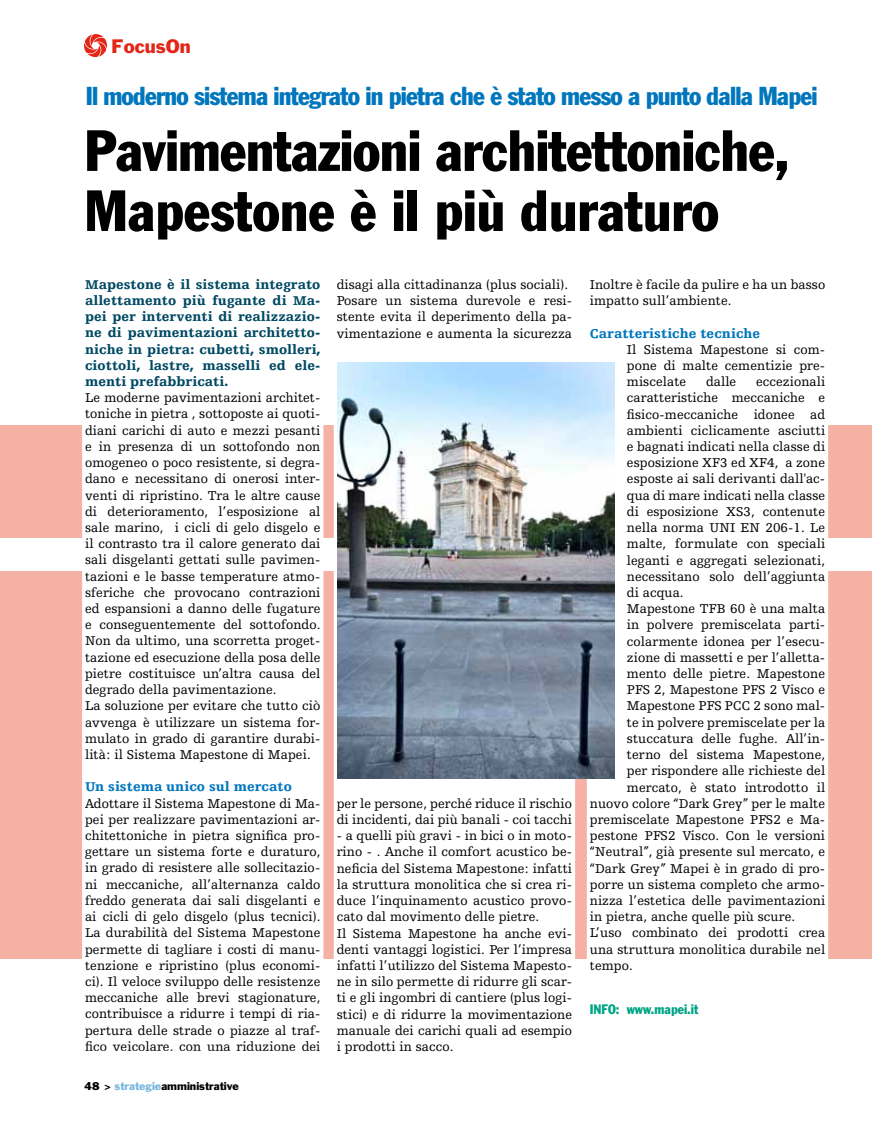
<style>
.page{position:relative;width:872px;height:1132px;background:#fff}
.page>*{position:absolute;margin:0;border:0;box-sizing:border-box;transform-origin:0 0}
.t1{font:condensed 57px/60px "Franklin Gothic";letter-spacing:-.01em;color:#000}
.t2{font:condensed 25.5px "Franklin Gothic";letter-spacing:-.03em;color:#0076bd}
.t3{font:18px "Franklin Gothic";color:#e42618}
.t4{font:13.5px/16.2px "Humanist Slabserif 712 BT";letter-spacing:.005em;color:#000}
.t5{font:900 13.5px/16.2px "Humanist Slabserif 712 BT";letter-spacing:.005em;color:#004963;text-align:justify}
.t6{font:900 13.5px "Humanist Slabserif 712 BT";letter-spacing:.005em;color:#0076bd}
.t7{font:condensed 13.5px "Franklin Gothic";color:#00a486}
.t8{font:10.5px "Franklin Gothic";color:#000}
.s1{color:#79b7e0}
</style>
<div class="page">
<svg style="left:84px;top:34px;width:23px;height:23px"></svg>
<div style="left:0;top:570px;width:872px;height:387px;background:#f5b1a4"></div>
<div style="left:0;top:425px;width:872px;height:113px;background:#f5b1a4"></div>
<div style="left:81px;top:425px;width:244px;height:534px;background:#fff"></div>
<div style="left:332px;top:425px;width:244px;height:534px;background:#fff"></div>
<div style="left:585px;top:362px;width:244px;height:597px;background:#fff"></div>
<img style="left:337px;top:362px;width:277px;height:415px">
<h3 class="t3" style="left:112px;top:34px;width:80px">FocusOn</h3>
<h2 class="t2" style="left:86px;top:81px;width:733px">Il moderno sistema integrato in pietra che è stato messo a punto dalla Mapei</h2>
<h1 class="t1" style="left:85px;top:120px;width:706px">Pavimentazioni architettoniche,<br>Mapestone è il più duraturo</h1>
<p class="t5" style="left:85px;top:276px;width:237px">Mapestone è il sistema integrato allettamento più fugante di Ma&shy;pei per interventi di realizzazio&shy;ne di pavimentazioni architetto&shy;niche in pietra: cubetti, smolleri, ciottoli, lastre, masselli ed ele&shy;menti prefabbricati.</p>
<p class="t4" style="left:85px;top:389px;width:237px">Le moderne pavimentazioni architet&shy;toniche in pietra , sottoposte ai quoti&shy;diani carichi di auto e mezzi pesanti e in presenza di un sottofondo non omogeneo o poco resistente, si degra&shy;dano e necessitano di onerosi inter&shy;venti di ripristino. Tra le altre cause di deterioramento, l’esposizione al sale marino, i cicli di gelo disgelo e il contrasto tra il calore generato dai sali disgelanti gettati sulle pavimen&shy;tazioni e le basse temperature atmo&shy;sferiche che provocano contrazioni ed espansioni a danno delle fugature e conseguentemente del sottofondo.<br>Non da ultimo, una scorretta proget&shy;tazione ed esecuzione della posa delle pietre costituisce un’altra causa del degrado della pavimentazione.<br>La soluzione per evitare che tutto ciò avvenga è utilizzare un sistema for&shy;mulato in grado di garantire durabi&shy;lità: il Sistema Mapestone di Mapei.</p>
<p class="t6" style="left:85px;top:778px;width:208px">Un sistema unico sul mercato</p>
<p class="t4" style="left:85px;top:794px;width:237px;text-align:justify">Adottare il Sistema Mapestone di Ma&shy;pei per realizzare pavimentazioni ar&shy;chitettoniche in pietra significa pro&shy;gettare un sistema forte e duraturo, in grado di resistere alle sollecitazio&shy;ni meccaniche, all’alternanza caldo freddo generata dai sali disgelanti e ai cicli di gelo disgelo (plus tecnici).<br>La durabilità del Sistema Mapestone permette di tagliare i costi di manu&shy;tenzione e ripristino (plus economi&shy;ci). Il veloce sviluppo delle resistenze meccaniche alle brevi stagionature, contribuisce a ridurre i tempi di ria&shy;pertura delle strade o piazze al traf&shy;fico veicolare, con una riduzione dei</p>
<p class="t8" style="left:84px;top:1079px;width:156px">48 &gt; <span class="s1">strategie</span>amministrative</p>
<p class="t4" style="left:337px;top:276px;width:237px">disagi alla cittadinanza (plus sociali).<br>Posare un sistema durevole e resi&shy;stente evita il deperimento della pa&shy;vimentazione e aumenta la sicurezza</p>
<p class="t4" style="left:337px;top:794px;width:237px">per le persone, perché riduce il rischio di incidenti, dai più banali - coi tacchi</p>
<p class="t4" style="left:337px;top:827px;width:237px">- a quelli più gravi - in bici o in moto&shy;rino - . Anche il comfort acustico be&shy;neficia del Sistema Mapestone: infatti la struttura monolitica che si crea ri&shy;duce l’inquinamento acustico provo&shy;cato dal movimento delle pietre.<br>Il Sistema Mapestone ha anche evi&shy;denti vantaggi logistici. Per l’impresa infatti l’utilizzo del Sistema Mapesto&shy;ne in silo permette di ridurre gli scar&shy;ti e gli ingombri di cantiere (plus logi&shy;stici) e di ridurre la movimentazione manuale dei carichi quali ad esempio i prodotti in sacco.</p>
<p class="t4" style="left:590px;top:276px;width:237px">Inoltre è facile da pulire e ha un basso impatto sull’ambiente.</p>
<p class="t6" style="left:590px;top:324px;width:172px">Caratteristiche tecniche</p>
<p class="t4" style="left:627px;top:341px;width:200px;text-align:justify">Il Sistema Mapestone si com&shy;pone di malte cementizie pre&shy;miscelate</p>
<p class="t4" style="left:706px;top:373px;width:32px">dalle</p>
<p class="t4" style="left:756px;top:373px;width:71px">eccezionali</p>
<p class="t4" style="left:627px;top:389px;width:200px">caratteristiche meccaniche e</p>
<p class="t4" style="left:627px;top:405px;width:200px">fisico-meccaniche idonee ad</p>
<p class="t4" style="left:627px;top:422px;width:200px">ambienti ciclicamente asciutti</p>
<p class="t4" style="left:627px;top:438px;width:200px">e bagnati indicati nella classe di</p>
<p class="t4" style="left:627px;top:454px;width:200px">esposizione XF3 ed XF4, a zone</p>
<p class="t4" style="left:627px;top:470px;width:200px">esposte ai sali derivanti dall'ac-</p>
<p class="t4" style="left:627px;top:486px;width:200px">qua di mare indicati nella classe</p>
<p class="t4" style="left:627px;top:503px;width:200px">di esposizione XS3, contenute</p>
<p class="t4" style="left:627px;top:519px;width:200px">nella norma UNI EN 206-1. Le</p>
<p class="t4" style="left:627px;top:535px;width:200px">malte, formulate con speciali</p>
<p class="t4" style="left:627px;top:551px;width:200px">leganti e aggregati selezionati,</p>
<p class="t4" style="left:627px;top:567px;width:200px">necessitano solo dell’aggiunta</p>
<p class="t4" style="left:627px;top:584px;width:58px">di acqua.</p>
<p class="t4" style="left:627px;top:600px;width:200px">Mapestone TFB 60 è una malta</p>
<p class="t4" style="left:627px;top:616px;width:200px">in polvere premiscelata parti-</p>
<p class="t4" style="left:627px;top:632px;width:200px">colarmente idonea per l’esecu-</p>
<p class="t4" style="left:627px;top:648px;width:200px">zione di massetti e per l’alletta-</p>
<p class="t4" style="left:627px;top:665px;width:200px">mento delle pietre. Mapestone</p>
<p class="t4" style="left:627px;top:681px;width:200px">PFS 2, Mapestone PFS 2 Visco e</p>
<p class="t4" style="left:627px;top:697px;width:200px">Mapestone PFS PCC 2 sono mal-</p>
<p class="t4" style="left:627px;top:713px;width:200px">te in polvere premiscelate per la</p>
<p class="t4" style="left:627px;top:729px;width:200px">stuccatura delle fughe. All’in-</p>
<p class="t4" style="left:627px;top:746px;width:200px">terno del sistema Mapestone,</p>
<p class="t4" style="left:627px;top:762px;width:200px">per rispondere alle richieste del</p>
<p class="t4" style="left:627px;top:778px;width:200px">mercato, è stato introdotto il</p>
<p class="t4" style="left:590px;top:794px;width:237px">nuovo colore “Dark Grey” per le malte</p>
<p class="t4" style="left:590px;top:810px;width:237px">premiscelate Mapestone PFS2 e Ma-</p>
<p class="t4" style="left:590px;top:827px;width:237px">pestone PFS2 Visco. Con le versioni</p>
<p class="t4" style="left:590px;top:843px;width:237px">“Neutral”, già presente sul mercato, e</p>
<p class="t4" style="left:590px;top:859px;width:237px">“Dark Grey” Mapei è in grado di pro-</p>
<p class="t4" style="left:590px;top:875px;width:237px">porre un sistema completo che armo-</p>
<p class="t4" style="left:590px;top:891px;width:237px">nizza l’estetica delle pavimentazioni</p>
<p class="t4" style="left:590px;top:908px;width:207px">in pietra, anche quelle più scure.</p>
<p class="t4" style="left:590px;top:924px;width:237px">L’uso combinato dei prodotti crea</p>
<p class="t4" style="left:590px;top:940px;width:237px">una struttura monolitica durabile nel</p>
<p class="t4" style="left:590px;top:956px;width:44px">tempo.</p>
<p class="t7" style="left:590px;top:1000px;width:110px">INFO: www.mapei.it</p>
</div>
